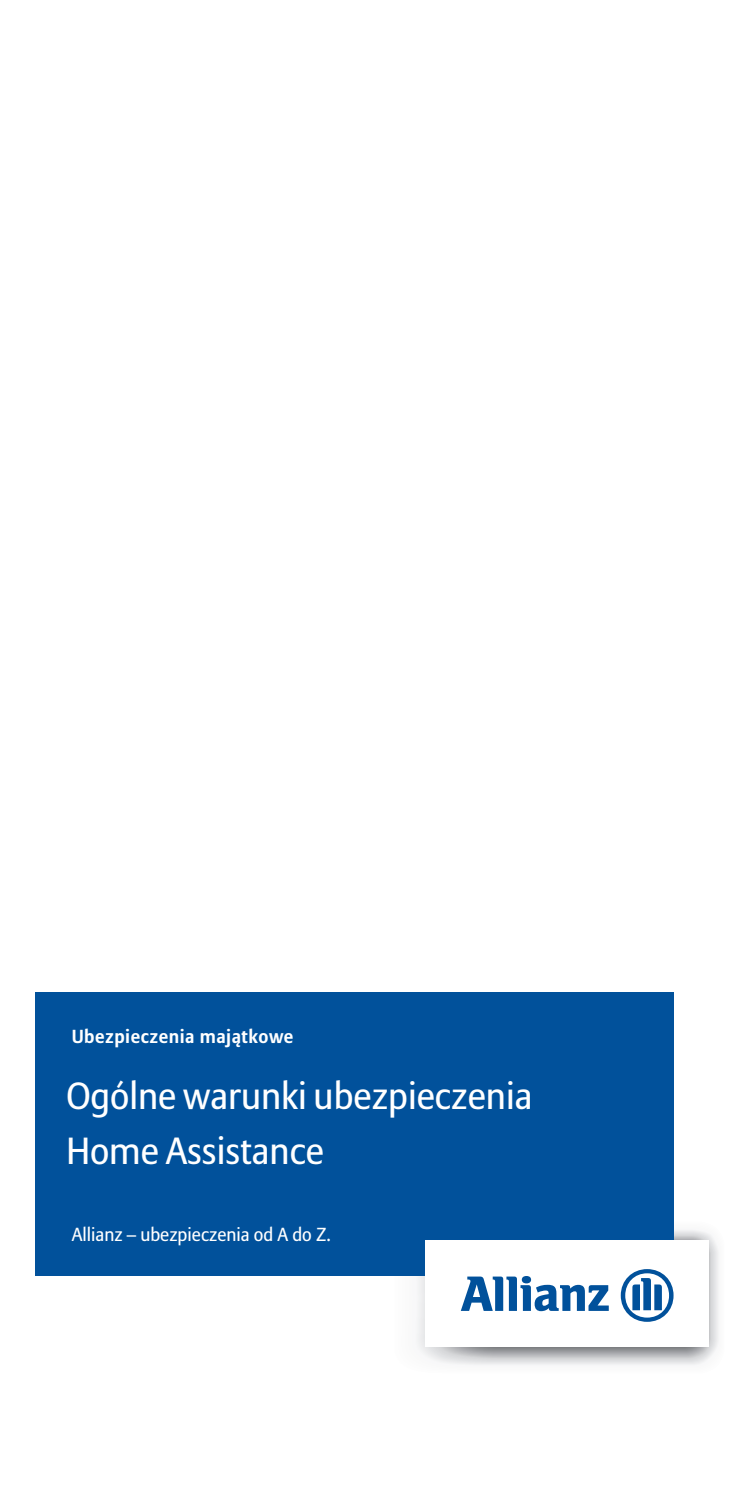
<style>
.page{position:relative;width:745px;height:1489px;background:#fff}
.page>*{position:absolute;margin:0;border:0;box-sizing:border-box;transform-origin:0 0}
.t1{font:37.5px/55px "Allianz Sans CE";color:#fff}
.t2{font:18.75px "Allianz Sans CE";color:#fff}
.t3{font:700 18.75px "Allianz Sans CE";letter-spacing:.03em;color:#fff}
</style>
<div class="page">
<div style="left:35px;top:992px;width:638px;height:283px;background:#01519b"></div>
<svg style="left:407px;top:1226px;width:312px;height:139px"></svg>
<p class="t3" style="left:72px;top:1030px;width:223px">Ubezpieczenia majątkowe</p>
<p class="t1" style="left:66px;top:1071px;width:467px">Ogólne warunki ubezpieczenia<br>Home Assistance</p>
<p class="t2" style="left:72px;top:1226px;width:260px">Allianz – ubezpieczenia od A do Z.</p>
</div>
